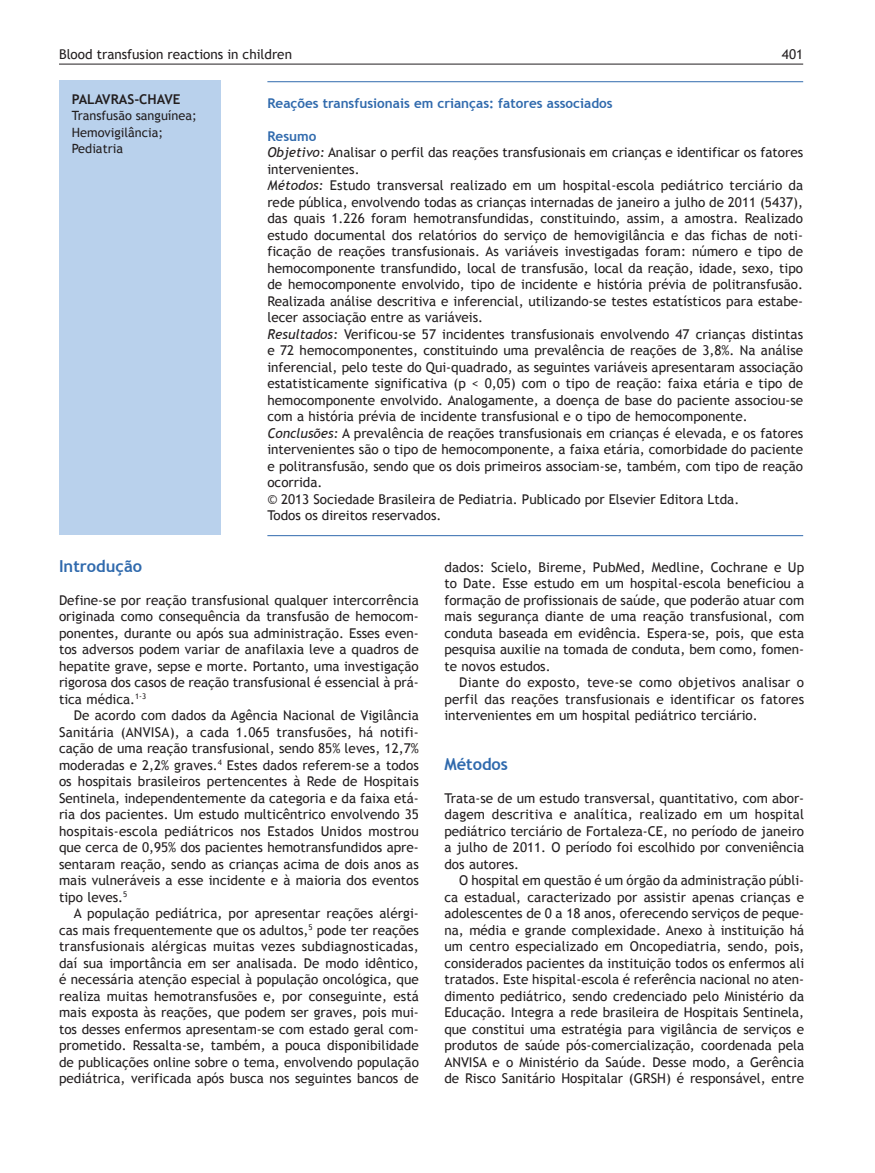
<style>
.page{position:relative;width:875px;height:1173px;background:#fff}
.page>*{position:absolute;margin:0;border:0;box-sizing:border-box;transform-origin:0 0}
.t1{font:700 16.5px "Trebuchet MS";color:#306aad}
.t2{font:13.5px/16.5px "Trebuchet MS";color:#231f20;text-align:justify}
.t3{font:700 13.5px "Trebuchet MS";color:#306aad}
.t4{font:700 13.5px "Trebuchet MS";color:#231f20}
.t5{font:12.75px/16.5px "Trebuchet MS";color:#231f20}
.s1{font-weight:700;color:#306aad}
.s2{font-style:italic}
</style>
<div class="page">
<hr style="left:59px;top:64px;width:744px;height:1px;background:#231f20">
<div style="left:59px;top:81px;width:162px;height:454px;background:#b9d1ec"></div>
<hr style="left:267px;top:81px;width:536px;height:1px;background:#306aad">
<hr style="left:267px;top:535px;width:536px;height:1px;background:#306aad">
<p class="t2" style="left:59px;top:47px;width:234px">Blood transfusion reactions in children</p>
<p class="t2" style="left:782px;top:47px;width:23px">401</p>
<p class="t4" style="left:72px;top:90px;width:110px">PALAVRAS-CHAVE</p>
<p class="t5" style="left:72px;top:107px;width:127px">Transfusão sanguínea;<br>Hemovigilância;<br>Pediatria</p>
<p class="t3" style="left:267px;top:94px;width:347px">Reações transfusionais em crianças: fatores associados</p>
<p class="t2" style="left:267px;top:128px;width:537px;text-align:left"><span class="s1">Resumo<br></span><span class="s2">Objetivo:</span> Analisar o perfil das reações transfusionais em crianças e identificar os fatores intervenientes.<br><span class="s2">Métodos:</span> Estudo transversal realizado em um hospital-escola pediátrico terciário da rede pública, envolvendo todas as crianças internadas de janeiro a julho de 2011 (5437), das quais 1.226 foram hemotransfundidas, constituindo, assim, a amostra. Realizado estudo documental dos relatórios do serviço de hemovigilância e das fichas de noti&shy;ficação de reações transfusionais. As variáveis investigadas foram: número e tipo de hemocomponente transfundido, local de transfusão, local da reação, idade, sexo, tipo de hemocomponente envolvido, tipo de incidente e história prévia de politransfusão.<br>Realizada análise descritiva e inferencial, utilizando-se testes estatísticos para estabe&shy;lecer associação entre as variáveis.<br><span class="s2">Resultados:</span> Verificou-se 57 incidentes transfusionais envolvendo 47 crianças distintas e 72 hemocomponentes, constituindo uma prevalência de reações de 3,8%. Na análise inferencial, pelo teste do Qui-quadrado, as seguintes variáveis apresentaram associação estatisticamente significativa (p &lt; 0,05) com o tipo de reação: faixa etária e tipo de hemocomponente envolvido. Analogamente, a doença de base do paciente associou-se com a história prévia de incidente transfusional e o tipo de hemocomponente.<br><span class="s2">Conclusões:</span> A prevalência de reações transfusionais em crianças é elevada, e os fatores intervenientes são o tipo de hemocomponente, a faixa etária, comorbidade do paciente e politransfusão, sendo que os dois primeiros associam-se, também, com tipo de reação ocorrida.<br>© 2013 Sociedade Brasileira de Pediatria. Publicado por Elsevier Editora Ltda.<br>Todos os direitos reservados.</p>
<p class="t1" style="left:59px;top:555px;width:85px">Introdução</p>
<p class="t2" style="left:59px;top:592px;width:361px">Define-se por reação transfusional qualquer intercorrência originada como consequência da transfusão de hemocom&shy;ponentes, durante ou após sua administração. Esses even&shy;tos adversos podem variar de anafilaxia leve a quadros de hepatite grave, sepse e morte. Portanto, uma investigação rigorosa dos casos de reação transfusional é essencial à prá&shy;tica médica.<sup>1-3</sup></p>
<p class="t2" style="left:59px;top:707px;width:361px;text-indent:15px">De acordo com dados da Agência Nacional de Vigilância Sanitária (ANVISA), a cada 1.065 transfusões, há notifi&shy;cação de uma reação transfusional, sendo 85% leves, 12,7% moderadas e 2,2% graves.<sup>4</sup> Estes dados referem-se a todos os hospitais brasileiros pertencentes à Rede de Hospitais Sentinela, independentemente da categoria e da faixa etá&shy;ria dos pacientes. Um estudo multicêntrico envolvendo 35 hospitais-escola pediátricos nos Estados Unidos mostrou que cerca de 0,95% dos pacientes hemotransfundidos apre&shy;sentaram reação, sendo as crianças acima de dois anos as mais vulneráveis a esse incidente e à maioria dos eventos tipo leves.<sup>5</sup></p>
<p class="t2" style="left:59px;top:905px;width:361px;text-indent:15px">A população pediátrica, por apresentar reações alérgi&shy;cas mais frequentemente que os adultos,<sup>5</sup> pode ter reações transfusionais alérgicas muitas vezes subdiagnosticadas, daí sua importância em ser analisada. De modo idêntico, é necessária atenção especial à população oncológica, que realiza muitas hemotransfusões e, por conseguinte, está mais exposta às reações, que podem ser graves, pois mui&shy;tos desses enfermos apresentam-se com estado geral com&shy;prometido. Ressalta-se, também, a pouca disponibilidade de publicações online sobre o tema, envolvendo população pediátrica, verificada após busca nos seguintes bancos de</p>
<p class="t2" style="left:444px;top:559px;width:361px">dados: Scielo, Bireme, PubMed, Medline, Cochrane e Up to Date. Esse estudo em um hospital-escola beneficiou a formação de profissionais de saúde, que poderão atuar com mais segurança diante de uma reação transfusional, com conduta baseada em evidência. Espera-se, pois, que esta pesquisa auxilie na tomada de conduta, bem como, fomen&shy;te novos estudos.</p>
<p class="t2" style="left:444px;top:674px;width:361px;text-indent:15px">Diante do exposto, teve-se como objetivos analisar o perfil das reações transfusionais e identificar os fatores intervenientes em um hospital pediátrico terciário.</p>
<p class="t1" style="left:444px;top:753px;width:65px">Métodos</p>
<p class="t2" style="left:444px;top:790px;width:361px">Trata-se de um estudo transversal, quantitativo, com abor&shy;dagem descritiva e analítica, realizado em um hospital pediátrico terciário de Fortaleza-CE, no período de janeiro a julho de 2011. O período foi escolhido por conveniência dos autores.</p>
<p class="t2" style="left:444px;top:872px;width:361px;text-indent:15px">O hospital em questão é um órgão da administração públi&shy;ca estadual, caracterizado por assistir apenas crianças e adolescentes de 0 a 18 anos, oferecendo serviços de peque&shy;na, média e grande complexidade. Anexo à instituição há um centro especializado em Oncopediatria, sendo, pois, considerados pacientes da instituição todos os enfermos ali tratados. Este hispital-escola é referência nacional no aten&shy;dimento pediátrico, sendo credenciado pelo Ministério da Educação. Integra a rede brasileira de Hospitais Sentinela, que constitui uma estratégia para vigilância de serviços e produtos de saúde pós-comercialização, coordenada pela ANVISA e o Ministério da Saúde. Desse modo, a Gerência de Risco Sanitário Hospitalar (GRSH) é responsável, entre</p>
</div>
